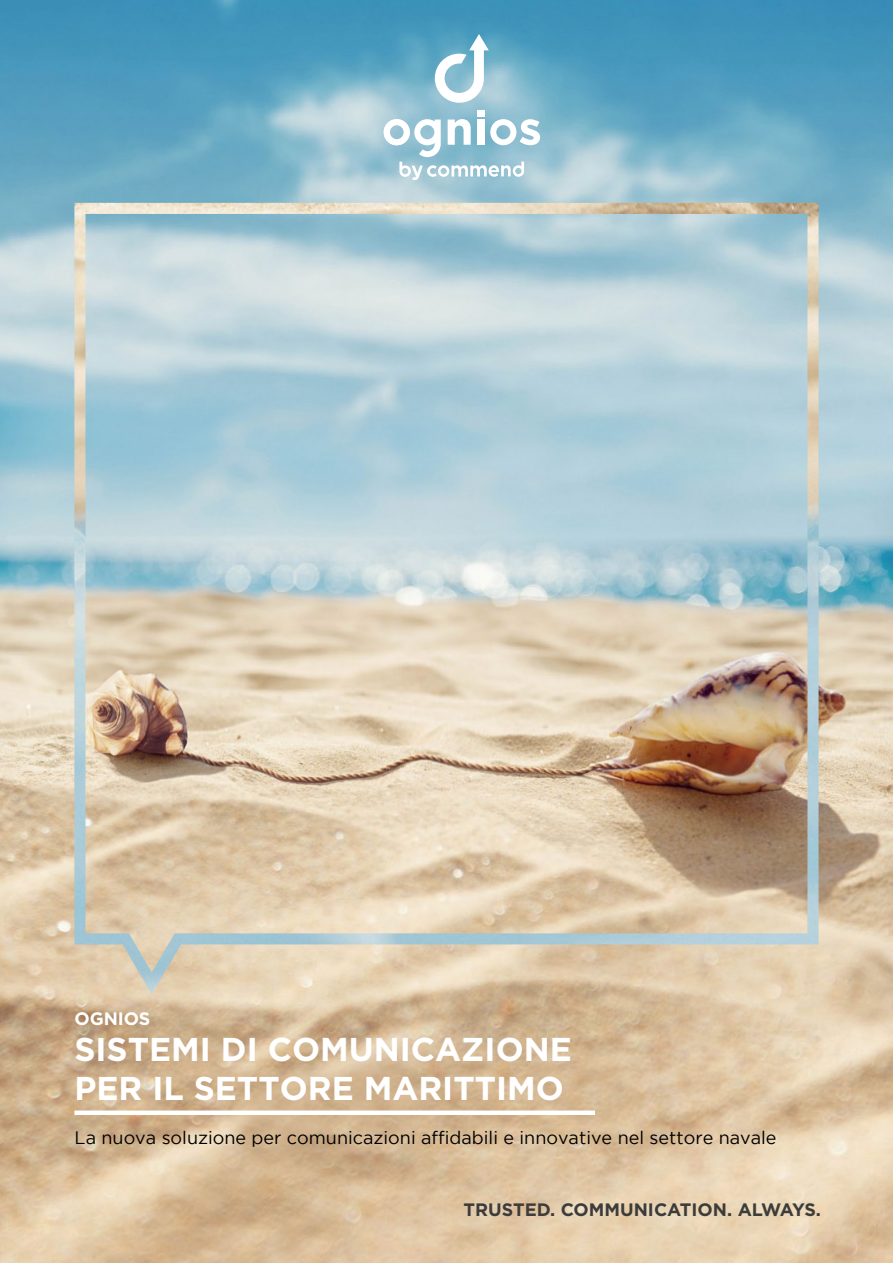
<style>
.page{position:relative;width:893px;height:1263px;background:#fff}
.page>*{position:absolute;margin:0;border:0;box-sizing:border-box;transform-origin:0 0}
.t1{font:700 33px/39px "Gotham";color:#fff}
.t2{font:18px "Gotham";color:#000}
.t3{font:700 18px "Gotham";color:#3c3c3b}
.t4{font:700 18px "Gotham";letter-spacing:-.005em;color:#fff}
</style>
<div class="page">
<img style="left:0;top:0;width:893px;height:1263px">
<img style="left:74px;top:203px;width:745px;height:791px">
<svg style="left:435px;top:34px;width:54px;height:69px"></svg>
<div style="left:477px;top:110px;width:8px;height:7px;background:#fff"></div>
<svg style="left:384px;top:119px;width:156px;height:62px"></svg>
<div style="left:74px;top:1110px;width:521px;height:5px;background:#fff"></div>
<p class="t4" style="left:75px;top:1007px;width:77px">OGNIOS</p>
<h1 class="t1" style="left:74px;top:1029px;width:499px">SISTEMI DI COMUNICAZIONE<br>PER IL SETTORE MARITTIMO</h1>
<p class="t2" style="left:75px;top:1128px;width:704px">La nuova soluzione per comunicazioni affidabili e innovative nel settore navale</p>
<p class="t3" style="left:463px;top:1198px;width:359px">TRUSTED. COMMUNICATION. ALWAYS.</p>
</div>
